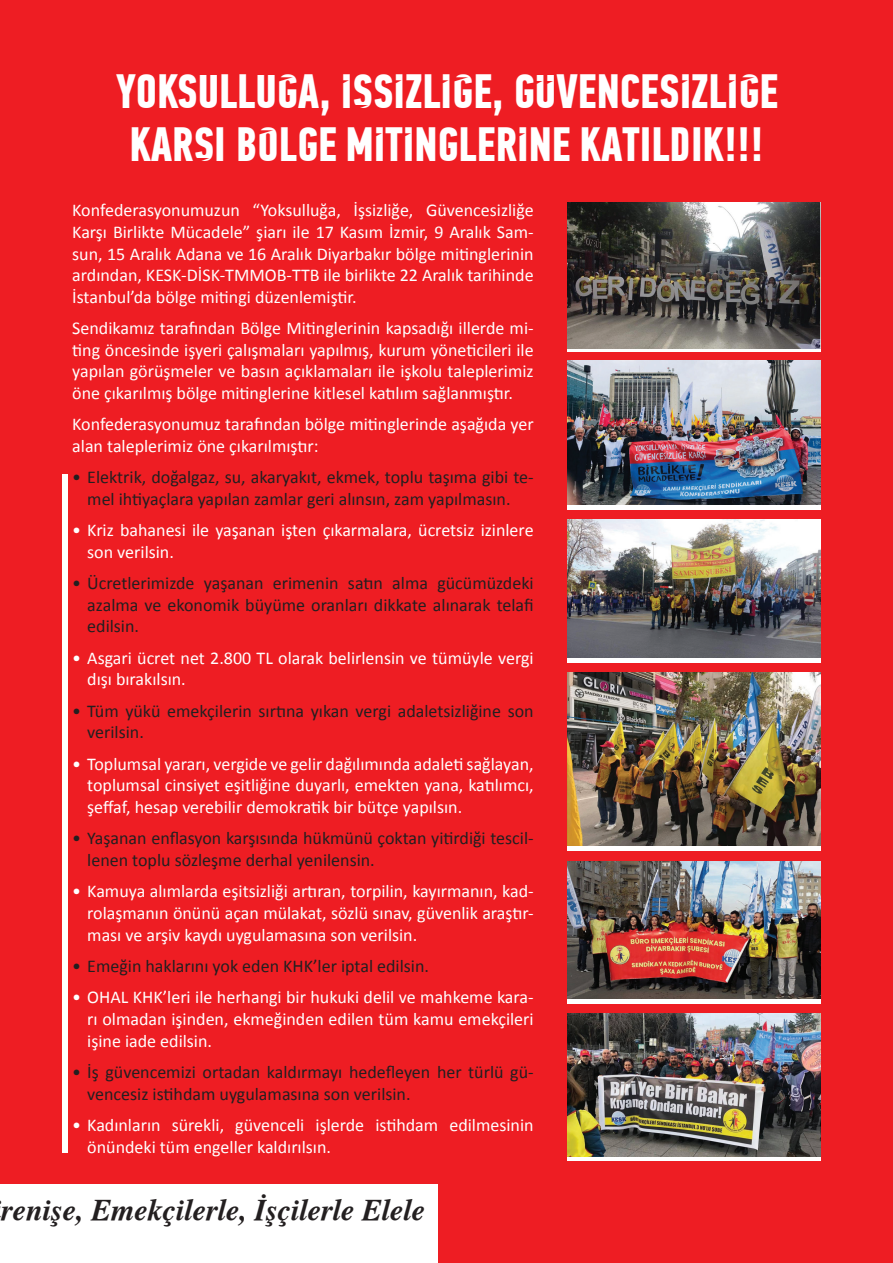
<style>
.page{position:relative;width:893px;height:1263px;background:#ee1d23}
.page>*{position:absolute;margin:0;border:0;box-sizing:border-box;transform-origin:0 0}
.t1{font:700 48px/52.5px "Isci Filmleri Festivali";color:#fff}
.t2{font:italic 30px "Times X Bold";color:#231f20}
.t3{font:18px/21.6px "Calibri";color:#fff;text-align:justify}
.t4{font:18px/21.6px "Calibri";color:#231f20}
</style>
<div class="page">
<div style="left:0;top:1185px;width:438px;height:78px;background:#fff"></div>
<svg style="left:567px;top:348px;width:254px;height:4px"></svg>
<img style="left:567px;top:203px;width:254px;height:145px">
<img style="left:567px;top:360px;width:254px;height:146px">
<hr style="left:567px;top:506px;width:254px;height:4px;background:#fff">
<img style="left:567px;top:520px;width:254px;height:138px">
<hr style="left:567px;top:658px;width:254px;height:4px;background:#fff">
<img style="left:567px;top:673px;width:254px;height:173px">
<div style="left:567px;top:846px;width:254px;height:5px;background:#fff"></div>
<img style="left:567px;top:861px;width:254px;height:138px">
<div style="left:567px;top:999px;width:254px;height:5px;background:#fff"></div>
<div style="left:567px;top:1156px;width:254px;height:5px;background:#fff"></div>
<img style="left:567px;top:1014px;width:254px;height:142px">
<div style="left:62px;top:474px;width:6px;height:678px;background:#fff"></div>
<h1 class="t1" style="left:116px;top:66px;width:664px">YOKSULLUĞA, İŞSİZLİĞE, GÜVENCESİZLİĞE<br>KARŞI BÖLGE MİTİNGLERİNE KATILDIK!!!</h1>
<p class="t3" style="left:72px;top:200px;width:463px">Konfederasyonumuzun “Yoksulluğa, İşsizliğe, Güvencesizliğe Karşı Birlikte Mücadele” şiarı ile 17 Kasım İzmir, 9 Aralık Sam&shy;sun, 15 Aralık Adana ve 16 Aralık Diyarbakır bölge mitinglerinin ardından, KESK-DİSK-TMMOB-TTB ile birlikte 22 Aralık tarihinde İstanbul’da bölge mitingi düzenlemiştir.</p>
<p class="t3" style="left:72px;top:317px;width:463px">Sendikamız tarafından Bölge Mitinglerinin kapsadığı illerde mi&shy;ting öncesinde işyeri çalışmaları yapılmış, kurum yöneticileri ile yapılan görüşmeler ve basın açıklamaları ile işkolu taleplerimiz öne çıkarılmış bölge mitinglerine kitlesel katılım sağlanmıştır.</p>
<p class="t3" style="left:72px;top:414px;width:463px">Konfederasyonumuz tarafından bölge mitinglerinde aşağıda yer alan taleplerimiz öne çıkarılmıştır:</p>
<p class="t4" style="left:72px;top:467px;width:463px;text-align:center">• Elektrik, doğalgaz, su, akaryakıt, ekmek, toplu taşıma gibi te&shy;mel ihtiyaçlara yapılan zamlar geri alınsın, zam yapılmasın.</p>
<p class="t3" style="left:87px;top:520px;width:448px;text-indent:-15px">• Kriz bahanesi ile yaşanan işten çıkarmalara, ücretsiz izinlere son verilsin.</p>
<p class="t4" style="left:87px;top:572px;width:448px;text-align:justify;text-indent:-15px">• Ücretlerimizde yaşanan erimenin satın alma gücümüzdeki azalma ve ekonomik büyüme oranları dikkate alınarak telafi edilsin.</p>
<p class="t3" style="left:87px;top:647px;width:448px;text-indent:-15px">• Asgari ücret net 2.800 TL olarak belirlensin ve tümüyle vergi dışı bırakılsın.</p>
<p class="t4" style="left:87px;top:700px;width:448px;text-indent:-15px">• Tüm yükü emekçilerin sırtına yıkan vergi adaletsizliğine son verilsin.</p>
<p class="t3" style="left:87px;top:753px;width:448px;text-indent:-15px">• Toplumsal yararı, vergide ve gelir dağılımında adaleti sağlayan, toplumsal cinsiyet eşitliğine duyarlı, emekten yana, katılımcı, şeffaf, hesap verebilir demokratik bir bütçe yapılsın.</p>
<p class="t4" style="left:87px;top:828px;width:448px;text-indent:-15px">• Yaşanan enflasyon karşısında hükmünü çoktan yitirdiği tescil&shy;lenen toplu sözleşme derhal yenilensin.</p>
<p class="t3" style="left:87px;top:881px;width:448px;text-indent:-15px">• Kamuya alımlarda eşitsizliği artıran, torpilin, kayırmanın, kad&shy;rolaşmanın önünü açan mülakat, sözlü sınav, güvenlik araştır&shy;ması ve arşiv kaydı uygulamasına son verilsin.</p>
<p class="t4" style="left:72px;top:955px;width:358px">• Emeğin haklarını yok eden KHK’ler iptal edilsin.</p>
<p class="t3" style="left:87px;top:987px;width:448px;text-indent:-15px">• OHAL KHK’leri ile herhangi bir hukuki delil ve mahkeme kara&shy;rı olmadan işinden, ekmeğinden edilen tüm kamu emekçileri işine iade edilsin.</p>
<p class="t4" style="left:87px;top:1061px;width:448px;text-indent:-15px">• İş güvencemizi ortadan kaldırmayı hedefleyen her türlü gü&shy;vencesiz istihdam uygulamasına son verilsin.</p>
<p class="t3" style="left:87px;top:1114px;width:448px;text-indent:-15px">• Kadınların sürekli, güvenceli işlerde istihdam edilmesinin önündeki tüm engeller kaldırılsın.</p>
<h2 class="t2" style="left:1px;top:1193px;width:426px">renişe, Emekçilerle, İşçilerle Elele</h2>
</div>
